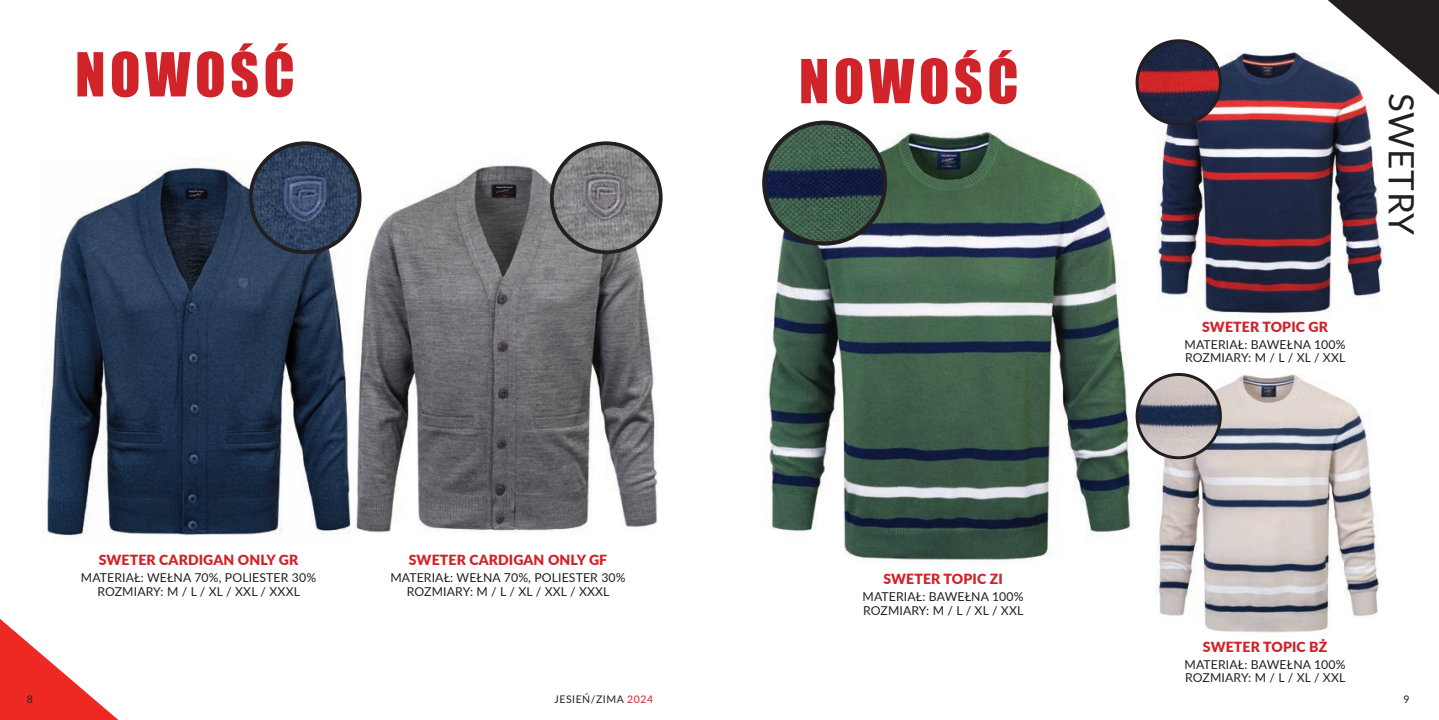
<style>
.page{position:relative;width:1439px;height:720px;background:#fff}
.page>*{position:absolute;margin:0;border:0;box-sizing:border-box;transform-origin:0 0}
.t1{font:56px "Impact";letter-spacing:.08em;color:#d1232a}
.t2{font:35px "Lato";letter-spacing:.02em;color:#231f20}
.t3{font:900 14px "Lato";letter-spacing:.01em;color:#d1232a}
.t4{font:12.25px/13.3px "Lato";letter-spacing:.01em;color:#231f20}
.t5{font:10.5px "Lato";letter-spacing:.05em;color:#231f20}
.s1{color:#d1232a}
</style>
<div class="page">
<svg style="left:0;top:619px;width:117px;height:100px"></svg>
<svg style="left:1327px;top:0;width:112px;height:95px"></svg>
<img style="left:47px;top:157px;width:305px;height:379px">
<img style="left:352px;top:155px;width:305px;height:378px">
<img style="left:251px;top:143px;width:109px;height:109px;border-radius:54px">
<div style="left:249px;top:141px;width:112px;height:113px;border:4px solid #231f20;border-radius:50%"></div>
<img style="left:552px;top:143px;width:109px;height:109px;border-radius:54px">
<div style="left:550px;top:141px;width:112px;height:113px;border:4px solid #231f20;border-radius:50%"></div>
<img style="left:764px;top:127px;width:370px;height:437px">
<img style="left:1156px;top:373px;width:223px;height:260px">
<img style="left:1157px;top:51px;width:226px;height:263px">
<img style="left:764px;top:123px;width:121px;height:120px;border-radius:60px">
<div style="left:762px;top:120px;width:125px;height:125px;border:4px solid #231f20;border-radius:50%"></div>
<img style="left:1137px;top:41px;width:83px;height:83px;border-radius:42px">
<div style="left:1135px;top:39px;width:87px;height:87px;border:3px solid #231f20;border-radius:50%"></div>
<img style="left:1137px;top:374px;width:83px;height:83px;border-radius:42px">
<div style="left:1135px;top:373px;width:87px;height:86px;border:3px solid #231f20;border-radius:50%"></div>
<h1 class="t1" style="left:75px;top:31px;width:221px">NOWOŚĆ</h1>
<h1 class="t1" style="left:799px;top:38px;width:221px">NOWOŚĆ</h1>
<p class="t3" style="left:99px;top:549px;width:201px">SWETER CARDIGAN ONLY GR</p>
<p class="t4" style="left:81px;top:570px;width:237px;text-align:center">MATERIAŁ: WEŁNA 70%, POLIESTER 30%<br>ROZMIARY: M / L / XL / XXL / XXXL</p>
<p class="t3" style="left:409px;top:549px;width:200px">SWETER CARDIGAN ONLY GF</p>
<p class="t4" style="left:390px;top:570px;width:237px;text-align:center">MATERIAŁ: WEŁNA 70%, POLIESTER 30%<br>ROZMIARY: M / L / XL / XXL / XXXL</p>
<p class="t3" style="left:883px;top:568px;width:121px">SWETER TOPIC ZI</p>
<p class="t4" style="left:862px;top:589px;width:162px">MATERIAŁ: BAWEŁNA 100%<br>ROZMIARY: M / L / XL / XXL</p>
<p class="t3" style="left:1202px;top:316px;width:127px">SWETER TOPIC GR</p>
<p class="t4" style="left:1184px;top:337px;width:162px">MATERIAŁ: BAWEŁNA 100%<br>ROZMIARY: M / L / XL / XXL</p>
<h2 class="t2" style="left:1426px;top:93px;width:144px;rotate:90deg">SWETRY</h2>
<p class="t3" style="left:1203px;top:636px;width:126px">SWETER TOPIC BŻ</p>
<p class="t4" style="left:1184px;top:657px;width:162px">MATERIAŁ: BAWEŁNA 100%<br>ROZMIARY: M / L / XL / XXL</p>
<p class="t5" style="left:27px;top:691px;width:8px">8</p>
<p class="t5" style="left:554px;top:691px;width:100px">JESIEŃ/ZIMA <span class="s1">2024</span></p>
<p class="t5" style="left:1403px;top:691px;width:8px">9</p>
</div>
